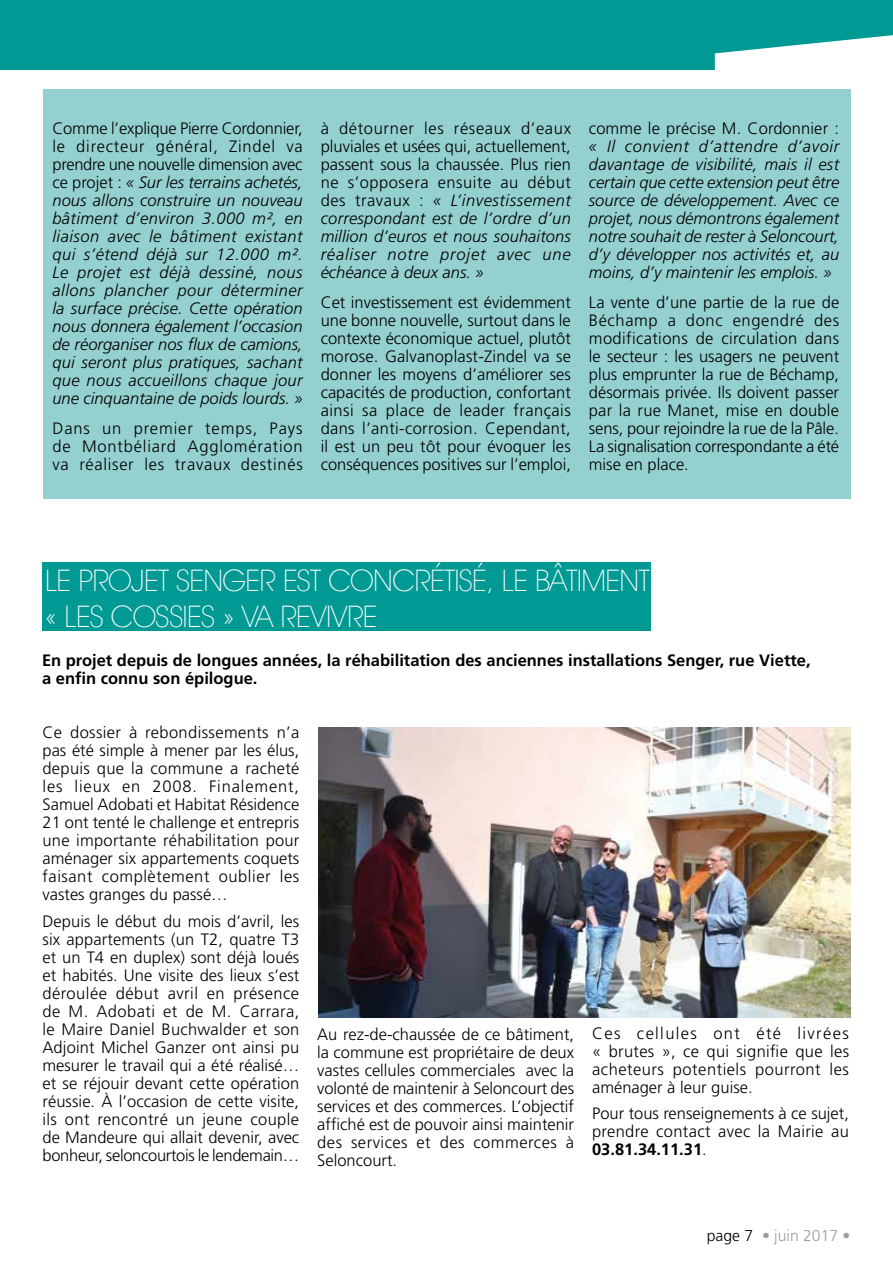
<style>
.page{position:relative;width:893px;height:1263px;background:#fff}
.page>*{position:absolute;margin:0;border:0;box-sizing:border-box;transform-origin:0 0}
.t1{font:200 30px/36px "Avant Garde IT Cby BT";letter-spacing:-.02em;color:#fff}
.t2{font:300 16.5px/18px "Frutiger";letter-spacing:.005em;color:#000;text-align:justify}
.t3{font:italic 300 16.5px/18px "Frutiger";color:#000;text-align:justify}
.t4{font:700 16.5px/18px "Frutiger";color:#000}
.t5{font:300 15.75px "Frutiger";color:#9d9d9c}
.s1{font-style:normal}
.s2{font-style:italic}
.s3{font-weight:700}
.s4{color:#000}
</style>
<div class="page">
<div style="left:43px;top:89px;width:807px;height:410px;background:#94d0cf"></div>
<div style="left:43px;top:563px;width:608px;height:68px;background:#009994"></div>
<div style="left:0;top:0;width:893px;height:70px;background:#009994"></div>
<svg style="left:715px;top:35px;width:178px;height:35px"></svg>
<img style="left:319px;top:727px;width:531px;height:290px">
<p class="t3" style="left:52px;top:119px;width:252px"><span class="s1">Comme l’explique Pierre Cordonnier, le directeur général, Zindel va prendre une nouvelle dimension avec ce projet :</span> « Sur les terrains achetés, nous allons construire un nouveau bâtiment d’environ 3.000 m², en liaison avec le bâtiment existant qui s’étend déjà sur 12.000 m².<br>Le projet est déjà dessiné, nous allons plancher pour déterminer la surface précise. Cette opération nous donnera également l’occasion de réorganiser nos flux de camions, qui seront plus pratiques, sachant que nous accueillons chaque jour une cinquantaine de poids lourds. »</p>
<p class="t2" style="left:52px;top:420px;width:252px">Dans un premier temps, Pays de Montbéliard Agglomération va réaliser les travaux destinés</p>
<p class="t2" style="left:321px;top:120px;width:252px">à détourner les réseaux d’eaux pluviales et usées qui, actuellement, passent sous la chaussée. Plus rien ne s’opposera ensuite au début des travaux : <span class="s2">« L’investissement correspondant est de l’ordre d’un million d’euros et nous souhaitons réaliser notre projet avec une échéance à deux ans. »</span></p>
<p class="t2" style="left:321px;top:294px;width:252px">Cet investissement est évidemment une bonne nouvelle, surtout dans le contexte économique actuel, plutôt morose. Galvanoplast-Zindel va se donner les moyens d’améliorer ses capacités de production, confortant ainsi sa place de leader français dans l’anti-corrosion. Cependant, il est un peu tôt pour évoquer les conséquences positives sur l’emploi,</p>
<p class="t2" style="left:589px;top:120px;width:252px">comme le précise M. Cordonnier :</p>
<p class="t3" style="left:589px;top:138px;width:252px">« Il convient d’attendre d’avoir davantage de visibilité, mais il est certain que cette extension peut être source de développement. Avec ce projet, nous démontrons également notre souhait de rester à Seloncourt, d’y développer nos activités et, au moins, d’y maintenir les emplois. »</p>
<p class="t2" style="left:589px;top:294px;width:252px">La vente d’une partie de la rue de Béchamp a donc engendré des modifications de circulation dans le secteur : les usagers ne peuvent plus emprunter la rue de Béchamp, désormais privée. Ils doivent passer par la rue Manet, mise en double sens, pour rejoindre la rue de la Pâle.<br>La signalisation correspondante a été mise en place.</p>
<h1 class="t1" style="left:45px;top:562px;width:606px">LE PROJET SENGER EST CONCRÉTISÉ, LE BÂTIMENT « LES COSSIES » VA REVIVRE</h1>
<p class="t4" style="left:42px;top:651px;width:770px">En projet depuis de longues années, la réhabilitation des anciennes installations Senger, rue Viette, a enfin connu son épilogue.</p>
<p class="t2" style="left:43px;top:724px;width:258px">Ce dossier à rebondissements n’a pas été simple à mener par les élus, depuis que la commune a racheté les lieux en 2008. Finalement, Samuel Adobati et Habitat Résidence 21 ont tenté le challenge et entrepris une importante réhabilitation pour aménager six appartements coquets faisant complètement oublier les vastes granges du passé…</p>
<p class="t2" style="left:43px;top:912px;width:258px">Depuis le début du mois d’avril, les six appartements (un T2, quatre T3 et un T4 en duplex) sont déjà loués et habités. Une visite des lieux s’est déroulée début avril en présence de M. Adobati et de M. Carrara, le Maire Daniel Buchwalder et son Adjoint Michel Ganzer ont ainsi pu mesurer le travail qui a été réalisé… et se réjouir devant cette opération réussie. À l’occasion de cette visite, ils ont rencontré un jeune couple de Mandeure qui allait devenir, avec bonheur, seloncourtois le lendemain…</p>
<p class="t2" style="left:317px;top:1025px;width:258px">Au rez-de-chaussée de ce bâtiment, la commune est propriétaire de deux vastes cellules commerciales avec la volonté de maintenir à Seloncourt des services et des commerces. L’objectif affiché est de pouvoir ainsi maintenir des services et des commerces à Seloncourt.</p>
<p class="t2" style="left:592px;top:1024px;width:258px">Ces cellules ont été livrées « brutes », ce qui signifie que les acheteurs potentiels pourront les aménager à leur guise.</p>
<p class="t2" style="left:592px;top:1104px;width:258px">Pour tous renseignements à ce sujet, prendre contact avec la Mairie au <span class="s3">03.81.34.11.31</span>.</p>
<p class="t5" style="left:707px;top:1226px;width:145px"><span class="s4">page 7</span> • juin 2017 •</p>
</div>
